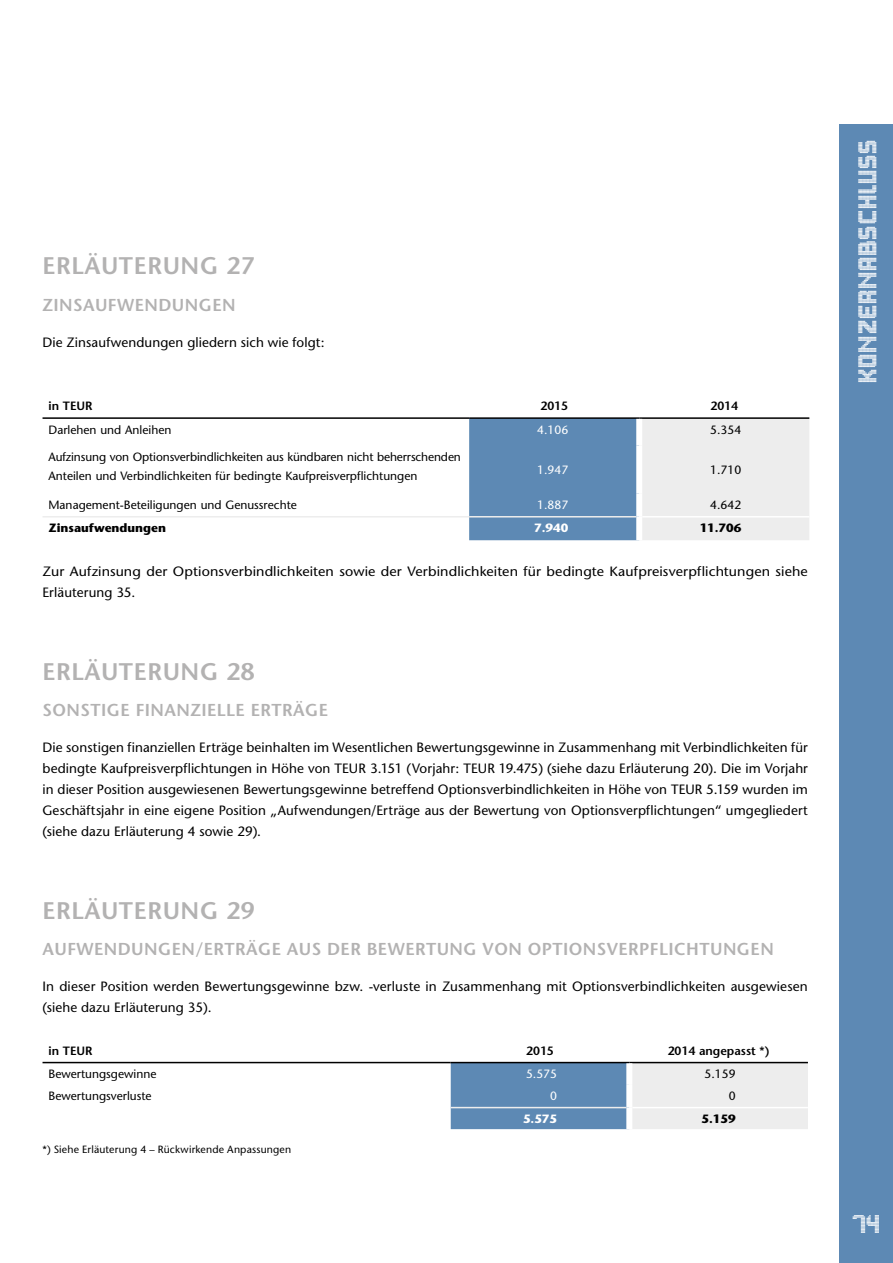
<style>
.page{position:relative;width:893px;height:1263px;background:#fff}
.page>*{position:absolute;margin:0;border:0;box-sizing:border-box;transform-origin:0 0}
._2016-TITEL_groß{font:600 24px "Stone Sans";letter-spacing:.025em;color:#b3b2b2}
.t1{font:22.5px "Sams Town";letter-spacing:.05em;color:#fff}
._2016-TITEL_medium{font:600 17.25px "Stone Sans";letter-spacing:.025em;color:#b3b2b2}
._2016-Fließtext{font:13.5px/21px "Stone Sans";letter-spacing:.005em;color:#000;text-align:justify}
._2016-Fließtext-2{font:13.5px "Stone Sans";letter-spacing:.005em;color:#000;scale:1.06 1}
.Aufzählungszeichen{font:12px/19.5px "Stone Sans";color:#000}
.Aufzählungszeichen-2{font:600 12px "Stone Sans";color:#000}
.Aufzählungszeichen-3{font:700 12px "Stone Sans";color:#000}
.Aufzählungszeichen-4{font:12px "Stone Sans";color:#fff}
.Aufzählungszeichen-5{font:700 12px "Stone Sans";color:#fff}
._2016-TITEL_medium-2{font:10.5px "Stone Sans";letter-spacing:.015em;color:#000}
</style>
<div class="page">
<div style="left:839px;top:124px;width:54px;height:1139px;background:#5d89b4"></div>
<svg style="left:469px;top:419px;width:340px;height:121px;background:#a5bbd0"></svg>
<hr style="left:43px;top:516px;width:426px;height:1px;background:#ededed">
<hr style="left:469px;top:516px;width:167px;height:1px;background:#ededed">
<hr style="left:642px;top:516px;width:167px;height:1px;background:#fff">
<hr style="left:469px;top:417px;width:170px;height:2px;background:#000">
<hr style="left:639px;top:417px;width:170px;height:2px;background:#000">
<hr style="left:43px;top:417px;width:426px;height:2px;background:#000">
<div style="left:636px;top:419px;width:6px;height:26px;background:#fff"></div>
<div style="left:636px;top:445px;width:6px;height:48px;background:#fff"></div>
<div style="left:636px;top:493px;width:6px;height:24px;background:#fff"></div>
<div style="left:636px;top:517px;width:6px;height:23px;background:#fff"></div>
<svg style="left:451px;top:1063px;width:357px;height:66px;background:#a4bacf"></svg>
<hr style="left:451px;top:1107px;width:175px;height:1px;background:#ededed">
<hr style="left:632px;top:1107px;width:176px;height:1px;background:#fff">
<hr style="left:451px;top:1062px;width:178px;height:1px;background:#000">
<hr style="left:629px;top:1062px;width:179px;height:1px;background:#000">
<hr style="left:43px;top:1062px;width:408px;height:1px;background:#000">
<div style="left:626px;top:1063px;width:6px;height:21px;background:#fff"></div>
<div style="left:626px;top:1084px;width:6px;height:23px;background:#fff"></div>
<div style="left:626px;top:1107px;width:6px;height:22px;background:#fff"></div>
<p class="_2016-TITEL_groß" style="left:43px;top:251px;width:214px">ERLÄUTERUNG 27</p>
<p class="_2016-TITEL_medium" style="left:43px;top:294px;width:195px">ZINSAUFWENDUNGEN</p>
<p class="_2016-Fließtext" style="left:43px;top:331px;width:284px">Die Zinsaufwendungen gliedern sich wie folgt:</p>
<p class="Aufzählungszeichen-2" style="left:49px;top:398px;width:46px">in TEUR</p>
<p class="Aufzählungszeichen-2" style="left:540px;top:398px;width:29px">2015</p>
<p class="Aufzählungszeichen-2" style="left:710px;top:398px;width:29px">2014</p>
<p class="Aufzählungszeichen" style="left:49px;top:420px;width:124px">Darlehen und Anleihen</p>
<p class="Aufzählungszeichen-4" style="left:537px;top:422px;width:32px">4.106</p>
<p class="Aufzählungszeichen" style="left:710px;top:420px;width:32px">5.354</p>
<p class="Aufzählungszeichen" style="left:49px;top:447px;width:414px">Aufzinsung von Optionsverbindlichkeiten aus kündbaren nicht beherrschenden<br>Anteilen und Verbindlichkeiten für bedingte Kaufpreisverpflichtungen</p>
<p class="Aufzählungszeichen-4" style="left:537px;top:463px;width:32px">1.947</p>
<p class="Aufzählungszeichen" style="left:710px;top:460px;width:32px">1.710</p>
<p class="Aufzählungszeichen" style="left:49px;top:495px;width:250px">Management-Beteiligungen und Genussrechte</p>
<p class="Aufzählungszeichen-4" style="left:537px;top:497px;width:32px">1.887</p>
<p class="Aufzählungszeichen" style="left:710px;top:495px;width:32px">4.642</p>
<p class="Aufzählungszeichen-3" style="left:49px;top:520px;width:119px">Zinsaufwendungen</p>
<p class="Aufzählungszeichen-5" style="left:534px;top:520px;width:36px">7.940</p>
<p class="Aufzählungszeichen-3" style="left:700px;top:520px;width:43px">11.706</p>
<p class="_2016-Fließtext-2" style="left:43px;top:563px;width:723px">Zur Aufzinsung der Optionsverbindlichkeiten sowie der Verbindlichkeiten für bedingte Kaufpreisverpflichtungen siehe</p>
<p class="_2016-Fließtext" style="left:43px;top:582px;width:94px">Erläuterung 35.</p>
<p class="_2016-TITEL_groß" style="left:43px;top:656px;width:214px">ERLÄUTERUNG 28</p>
<p class="_2016-TITEL_medium" style="left:43px;top:699px;width:287px">SONSTIGE FINANZIELLE ERTRÄGE</p>
<p class="_2016-Fließtext" style="left:43px;top:737px;width:767px">Die sonstigen finanziellen Erträge beinhalten im Wesentlichen Bewertungsgewinne in Zusammenhang mit Verbindlichkeiten für bedingte Kaufpreisverpflichtungen in Höhe von TEUR 3.151 (Vorjahr: TEUR 19.475) (siehe dazu Erläuterung 20). Die im Vorjahr in dieser Position ausgewiesenen Bewertungsgewinne betreffend Optionsverbindlichkeiten in Höhe von TEUR 5.159 wurden im Geschäftsjahr in eine eigene Position „Aufwendungen/Erträge aus der Bewertung von Optionsverpflichtungen“ umgegliedert (siehe dazu Erläuterung 4 sowie 29).</p>
<p class="_2016-TITEL_groß" style="left:43px;top:895px;width:214px">ERLÄUTERUNG 29</p>
<p class="_2016-TITEL_medium" style="left:43px;top:938px;width:733px">AUFWENDUNGEN/ERTRÄGE AUS DER BEWERTUNG VON OPTIONSVERPFLICHTUNGEN</p>
<p class="_2016-Fließtext" style="left:43px;top:976px;width:767px">In dieser Position werden Bewertungsgewinne bzw. -verluste in Zusammenhang mit Optionsverbindlichkeiten ausgewiesen (siehe dazu Erläuterung 35).</p>
<p class="Aufzählungszeichen-2" style="left:49px;top:1043px;width:46px">in TEUR</p>
<p class="Aufzählungszeichen-2" style="left:526px;top:1043px;width:29px">2015</p>
<p class="Aufzählungszeichen-2" style="left:668px;top:1043px;width:103px">2014 angepasst *)</p>
<p class="Aufzählungszeichen" style="left:49px;top:1064px;width:109px">Bewertungsgewinne</p>
<p class="Aufzählungszeichen-4" style="left:526px;top:1066px;width:32px">5.575</p>
<p class="Aufzählungszeichen" style="left:705px;top:1064px;width:32px">5.159</p>
<p class="Aufzählungszeichen" style="left:49px;top:1085px;width:105px">Bewertungsverluste</p>
<p class="Aufzählungszeichen-4" style="left:550px;top:1088px;width:8px">0</p>
<p class="Aufzählungszeichen" style="left:729px;top:1085px;width:8px">0</p>
<p class="Aufzählungszeichen-5" style="left:523px;top:1111px;width:36px">5.575</p>
<p class="Aufzählungszeichen-3" style="left:702px;top:1111px;width:36px">5.159</p>
<p class="_2016-TITEL_medium-2" style="left:43px;top:1143px;width:250px">*) Siehe Erläuterung 4 – Rückwirkende Anpassungen</p>
<h2 class="t1" style="left:855px;top:383px;width:244px;rotate:-90deg">KONZERNABSCHLUSS</h2>
<h2 class="t1" style="left:852px;top:1212px;width:29px">74</h2>
</div>
